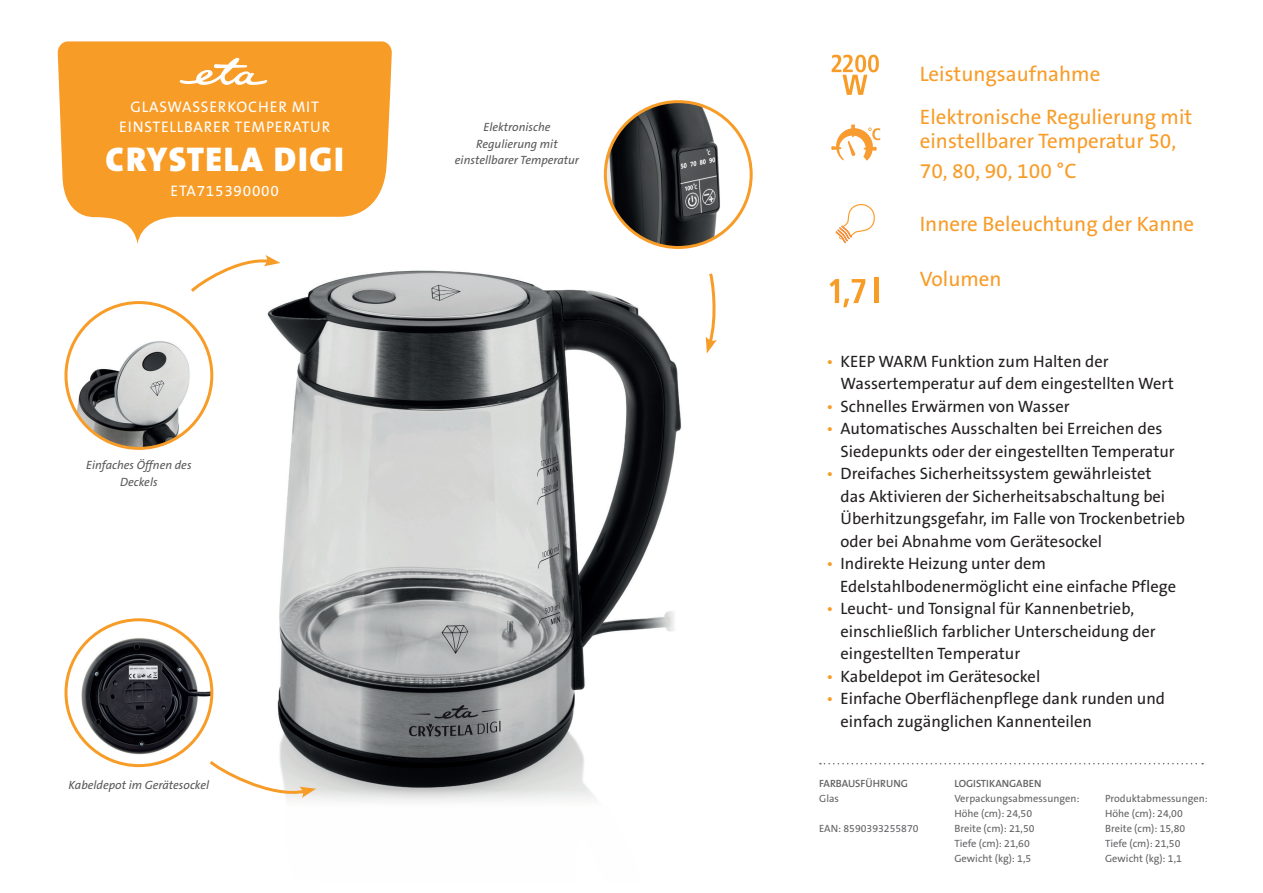
<style>
.page{position:relative;width:1263px;height:893px;background:#fff}
.page>*{position:absolute;margin:0;border:0;box-sizing:border-box;transform-origin:0 0}
.t1{font:900 34.5px "The Sans CE B9";letter-spacing:.05em;color:#fff}
.t2{font:21px/43px "The Sans CE B5 Plain";color:#f89c28}
.t3{font:16.5px/22.5px "The Sans CE B5 Plain";color:#231f20}
.t4{font:15.45px/19.5px "The Sans CE B5 Plain";letter-spacing:.05em;color:#fff;text-align:center}
.t5{font:italic 12px/16.5px "The Sans CE B5";color:#57585a;text-align:center}
.t6{font:10.5px/15px "The Sans CE B5 Plain";color:#636366}
.t7{font:600 10.5px "The Sans CE B6";color:#636366}
.s1{color:#f89c28}
</style>
<div class="page">
<img style="left:267px;top:270px;width:440px;height:532px">
<svg style="left:58px;top:41px;width:334px;height:203px;fill:#f89c28"></svg>
<svg style="left:820px;top:763px;width:383px;height:1px"></svg>
<svg style="left:180px;top:58px;width:87px;height:27px"></svg>
<svg style="left:706px;top:270px;width:11px;height:83px"></svg>
<img style="left:605px;top:102px;width:146px;height:145px;border-radius:73px">
<div style="left:604px;top:100px;width:149px;height:149px;border:3px solid #f89c28;border-radius:50%"></div>
<img style="left:66px;top:303px;width:146px;height:145px;border-radius:73px">
<div style="left:64px;top:301px;width:149px;height:149px;border:3px solid #f89c28;border-radius:50%"></div>
<img style="left:66px;top:620px;width:146px;height:146px;border-radius:73px">
<div style="left:64px;top:618px;width:149px;height:149px;border:3px solid #f89c28;border-radius:50%"></div>
<svg style="left:209px;top:758px;width:107px;height:41px"></svg>
<svg style="left:191px;top:255px;width:89px;height:40px"></svg>
<svg style="left:830px;top:279px;width:35px;height:28px"></svg>
<hr style="left:875px;top:277px;width:4px;height:26px;background:#f89c28">
<svg style="left:832px;top:55px;width:47px;height:40px"></svg>
<svg style="left:831px;top:125px;width:49px;height:36px"></svg>
<svg style="left:835px;top:204px;width:40px;height:39px"></svg>
<p class="t4" style="left:119px;top:98px;width:212px">GLASWASSERKOCHER MIT<br>EINSTELLBARER TEMPERATUR</p>
<h1 class="t1" style="left:106px;top:139px;width:240px">CRYSTELA DIGI</h1>
<p class="t4" style="left:171px;top:182px;width:110px">ETA715390000</p>
<p class="t5" style="left:86px;top:457px;width:107px">Einfaches Öffnen des<br>Deckels</p>
<p class="t5" style="left:455px;top:119px;width:126px">Elektronische<br>Regulierung mit einstellbarer Temperatur</p>
<p class="t5" style="left:69px;top:777px;width:142px">Kabeldepot im Gerätesockel</p>
<p class="t2" style="left:920px;top:53px;width:274px">Leistungsaufnahme<br>Elektronische Regulierung mit</p>
<p class="t2" style="left:920px;top:127px;width:258px;line-height:30px">einstellbarer Temperatur 50,<br>70, 80, 90, 100 °C</p>
<p class="t2" style="left:920px;top:204px;width:276px">Innere Beleuchtung der Kanne</p>
<p class="t2" style="left:920px;top:259px;width:83px">Volumen</p>
<p class="t3" style="left:840px;top:351px;width:335px;text-indent:-14px"><span class="s1">•</span> KEEP WARM Funktion zum Halten der<br>Wassertemperatur auf dem eingestellten Wert</p>
<p class="t3" style="left:826px;top:396px;width:245px"><span class="s1">•</span> Schnelles Erwärmen von Wasser</p>
<p class="t3" style="left:840px;top:418px;width:336px;text-indent:-14px"><span class="s1">•</span> Automatisches Ausschalten bei Erreichen des<br>Siedepunkts oder der eingestellten Temperatur</p>
<p class="t3" style="left:840px;top:463px;width:346px;text-indent:-14px"><span class="s1">•</span> Dreifaches Sicherheitssystem gewährleistet<br>das Aktivieren der Sicherheitsabschaltung bei Überhitzungsgefahr, im Falle von Trockenbetrieb oder bei Abnahme vom Gerätesockel</p>
<p class="t3" style="left:840px;top:553px;width:337px;text-indent:-14px"><span class="s1">•</span> Indirekte Heizung unter dem<br>Edelstahlbodenermöglicht eine einfache Pflege</p>
<p class="t3" style="left:840px;top:598px;width:317px;text-indent:-14px"><span class="s1">•</span> Leucht- und Tonsignal für Kannenbetrieb, einschließlich farblicher Unterscheidung der eingestellten Temperatur</p>
<p class="t3" style="left:826px;top:666px;width:215px"><span class="s1">•</span> Kabeldepot im Gerätesockel</p>
<p class="t3" style="left:840px;top:688px;width:326px;text-indent:-14px"><span class="s1">•</span> Einfache Oberflächenpflege dank runden und einfach zugänglichen Kannenteilen</p>
<p class="t7" style="left:819px;top:778px;width:90px">FARBAUSFÜHRUNG</p>
<p class="t6" style="left:819px;top:792px;width:21px">Glas</p>
<p class="t6" style="left:819px;top:822px;width:101px">EAN: 8590393255870</p>
<p class="t7" style="left:954px;top:778px;width:89px">LOGISTIKANGABEN</p>
<p class="t6" style="left:954px;top:792px;width:126px">Verpackungsabmessungen:<br>Höhe (cm): 24,50<br>Breite (cm): 21,50<br>Tiefe (cm): 21,60<br>Gewicht (kg): 1,5</p>
<p class="t6" style="left:1105px;top:792px;width:104px">Produktabmessungen:<br>Höhe (cm): 24,00<br>Breite (cm): 15,80<br>Tiefe (cm): 21,50<br>Gewicht (kg): 1,1</p>
</div>
